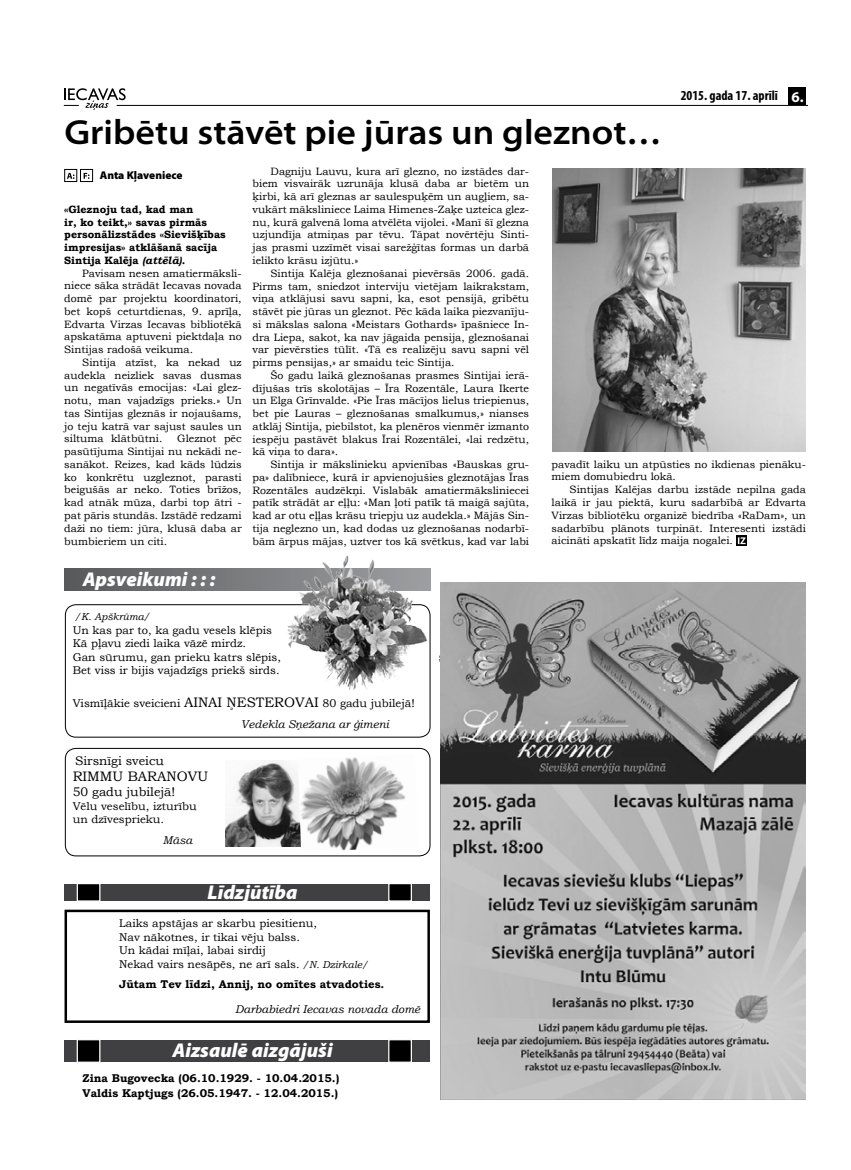
<style>
.page{position:relative;width:851px;height:1170px;background:#fff}
.page>*{position:absolute;margin:0;border:0;box-sizing:border-box;transform-origin:0 0}
.t1{font:600 semi-expanded 35px "Myriad Pro";color:#000}
.t2{font:italic 900 20px "Myriad Pro";color:#fff}
.t3{font:13.75px "Bookman Old Style";color:#000}
.t4{font:700 condensed 13.75px "Myriad Pro";color:#000}
.t5{font:12.5px "Bookman Old Style";color:#000}
.t6{font:11.25px/13.5px "Bookman Old Style";color:#000}
.t7{font:700 11.25px/15.9px "Bookman Old Style";color:#000}
.t8{font:italic 11.25px "Bookman Old Style";color:#000}
.t9{font:900 11.25px "Myriad Pro";color:#000}
.t10{font:10.62px/12.8px "Bookman Old Style";color:#000;text-align:justify}
.t11{font:700 10.62px/12.8px "Bookman Old Style";color:#000}
.t12{font:italic 10px "Bookman Old Style";color:#000}
.s1{font-stretch:normal;font-size:15px;color:#fff}
.s2{font-style:italic}
.s3{font-size:13.75px}
.s4{font-style:italic;font-size:10px}
</style>
<div class="page">
<hr style="left:117px;top:105px;width:689px;height:1px;background:#000">
<svg style="left:64px;top:88px;width:62px;height:22px"></svg>
<div style="left:788px;top:87px;width:18px;height:18px;background:#000"></div>
<div style="left:65px;top:883px;width:365px;height:17px;background:#404042"></div>
<svg style="left:76px;top:883px;width:25px;height:18px"></svg>
<svg style="left:387px;top:883px;width:25px;height:18px"></svg>
<div style="left:64px;top:909px;width:366px;height:113px;border:2px solid #000"></div>
<svg style="left:65px;top:568px;width:218px;height:22px;background:#6d6e71"></svg>
<div style="left:65px;top:604px;width:365px;height:133px;border:1px solid #000;border-radius:11px"></div>
<div style="left:65px;top:748px;width:365px;height:108px;border:1px solid #000;border-radius:11px"></div>
<div style="left:64px;top:1040px;width:366px;height:21px;background:#404042"></div>
<svg style="left:76px;top:1040px;width:25px;height:22px"></svg>
<svg style="left:387px;top:1040px;width:25px;height:22px"></svg>
<img style="left:440px;top:582px;width:365px;height:517px">
<svg style="left:67px;top:173px;width:7px;height:6px"></svg>
<div style="left:64px;top:169px;width:13px;height:13px;border:1px solid #000"></div>
<svg style="left:84px;top:173px;width:5px;height:6px"></svg>
<div style="left:80px;top:169px;width:13px;height:13px;border:1px solid #000"></div>
<svg style="left:736px;top:535px;width:11px;height:10px"></svg>
<svg style="left:737px;top:537px;width:8px;height:7px"></svg>
<img style="left:552px;top:169px;width:252px;height:282px">
<img style="left:283px;top:555px;width:147px;height:144px">
<img style="left:225px;top:760px;width:73px;height:86px">
<img style="left:298px;top:757px;width:108px;height:94px">
<h1 class="t1" style="left:64px;top:113px;width:598px">Gribētu stāvēt pie jūras un gleznot…</h1>
<p class="t4" style="left:680px;top:87px;width:124px">2015. gada 17. aprīlī <span class="s1">6.</span></p>
<p class="t9" style="left:100px;top:169px;width:84px">Anta Kļaveniece</p>
<p class="t11" style="left:64px;top:203px;width:163px">«Gleznoju tad, kad man<br>ir, ko teikt,» savas pirmās personālizstādes «Sievišķības impresijas» atklāšanā sacīja<br>Sintija Kalēja <span class="s2">(attēlā)</span>.</p>
<p class="t10" style="left:64px;top:266px;width:179px;text-indent:18px">Pavisam nesen amatiermāksli&shy;niece sāka strādāt Iecavas novada domē par projektu koordinatori, bet kopš ceturtdienas, 9. aprīļa, Edvarta Virzas Iecavas bibliotēkā apskatāma aptuveni piektdaļa no Sintijas radošā veikuma.</p>
<p class="t10" style="left:64px;top:356px;width:179px;text-indent:18px">Sintija atzīst, ka nekad uz audekla neizliek savas dusmas un negatīvās emocijas: «Lai glez&shy;notu, man vajadzīgs prieks.» Un tas Sintijas gleznās ir nojaušams, jo teju katrā var sajust saules un siltuma klātbūtni.</p>
<p class="t10" style="left:64px;top:432px;width:179px;text-indent:113px">Gleznot pēc pasūtījuma Sintijai nu nekādi ne&shy;sanākot. Reizes, kad kāds lūdzis ko konkrētu uzgleznot, parasti beigušās ar neko. Toties brīžos, kad atnāk mūza, darbi top ātri - pat pāris stundās. Izstādē redzami daži no tiem: jūra, klusā daba ar bumbieriem un citi.</p>
<p class="t10" style="left:252px;top:165px;width:278px;text-indent:18px">Dagniju Lauvu, kura arī glezno, no izstādes dar&shy;biem visvairāk uzrunāja klusā daba ar bietēm un ķirbi, kā arī gleznas ar saulespuķēm un augļiem, sa&shy;vukārt māksliniece Laima Himenes-Zaķe uzteica glez&shy;nu, kurā galvenā loma atvēlēta vijolei. «Manī šī glezna uzjundīja atmiņas par tēvu. Tāpat novērtēju Sinti&shy;jas prasmi uzzīmēt visai sarežģītas formas un darbā ielikto krāsu izjūtu.»</p>
<p class="t10" style="left:252px;top:267px;width:278px;text-indent:18px">Sintija Kalēja gleznošanai pievērsās 2006. gadā.<br>Pirms tam, sniedzot interviju vietējam laikrakstam, viņa atklājusi savu sapni, ka, esot pensijā, gribētu stāvēt pie jūras un gleznot. Pēc kāda laika piezvanīju&shy;si mākslas salona «Meistars Gothards» īpašniece In&shy;dra Liepa, sakot, ka nav jāgaida pensija, gleznošanai var pievērsties tūlīt. «Tā es realizēju savu sapni vēl pirms pensijas,» ar smaidu teic Sintija.</p>
<p class="t10" style="left:252px;top:369px;width:278px;text-indent:18px">Šo gadu laikā gleznošanas prasmes Sintijai ierā&shy;dījušas trīs skolotājas – Īra Rozentāle, Laura Ikerte un Elga Grīnvalde. «Pie Īras mācījos lielus triepienus, bet pie Lauras – gleznošanas smalkumus,» nianses atklāj Sintija, piebilstot, ka plenēros vienmēr izmanto iespēju pastāvēt blakus Īrai Rozentālei, «lai redzētu, kā viņa to dara».</p>
<p class="t10" style="left:252px;top:458px;width:278px;text-indent:18px">Sintija ir mākslinieku apvienības «Bauskas gru&shy;pa» dalībniece, kurā ir apvienojušies gleznotājas Īras Rozentāles audzēkņi. Vislabāk amatiermāksliniecei patīk strādāt ar eļļu: «Man ļoti patīk tā maigā sajūta, kad ar otu eļļas krāsu triepju uz audekla.» Mājās Sin&shy;tija neglezno un, kad dodas uz gleznošanas nodarbī&shy;bām ārpus mājas, uztver tos kā svētkus, kad var labi</p>
<p class="t10" style="left:551px;top:457px;width:256px">pavadīt laiku un atpūsties no ikdienas pienāku&shy;miem domubiedru lokā.</p>
<p class="t10" style="left:551px;top:483px;width:256px;text-indent:18px">Sintijas Kalējas darbu izstāde nepilna gada laikā ir jau piektā, kuru sadarbībā ar Edvarta Virzas bibliotēku organizē biedrība «RaDam», un sadarbību plānots turpināt. Interesenti izstādi aicināti apskatīt līdz maija nogalei.</p>
<h2 class="t2" style="left:83px;top:567px;width:134px">Apsveikumi : : :</h2>
<p class="t12" style="left:75px;top:610px;width:76px">/K. Apškrūma/</p>
<p class="t6" style="left:73px;top:623px;width:210px">Un kas par to, ka gadu vesels klēpis Kā pļavu ziedi laika vāzē mirdz.<br>Gan sūrumu, gan prieku katrs slēpis, Bet viss ir bijis vajadzīgs priekš sirds.</p>
<p class="t6" style="left:73px;top:696px;width:120px">Vismīļākie sveicieni <span class="s3">ainai</span></p>
<p class="t3" style="left:226px;top:693px;width:48px">ņesTerovai</p>
<p class="t6" style="left:322px;top:696px;width:94px">80 gadu jubilejā!</p>
<p class="t8" style="left:241px;top:716px;width:150px">Vedekla Sņežana ar ģimeni</p>
<p class="t5" style="left:75px;top:752px;width:90px">Sirsnīgi sveicu</p>
<p class="t3" style="left:73px;top:767px;width:137px">RiMMU BARANOVU</p>
<p class="t5" style="left:73px;top:783px;width:104px">50 gadu jubilejā!</p>
<p class="t6" style="left:73px;top:799px;width:125px">Vēlu veselību, izturību un dzīvesprieku.</p>
<p class="t8" style="left:163px;top:832px;width:31px">Māsa</p>
<h2 class="t2" style="left:207px;top:880px;width:91px">Līdzjūtība</h2>
<p class="t6" style="left:119px;top:916px;width:251px">Laiks apstājas ar skarbu piesitienu,<br>Nav nākotnes, ir tikai vēju balss.<br>Un kādai mīļai, labai sirdij<br>Nekad vairs nesāpēs, ne arī sals. <span class="s4">/N. Dzirkale/</span></p>
<p class="t7" style="left:119px;top:976px;width:267px">Jūtam Tev līdzi, Annij, no omītes atvadoties.</p>
<p class="t8" style="left:235px;top:1001px;width:187px">Darbabiedri Iecavas novada domē</p>
<h2 class="t2" style="left:172px;top:1039px;width:162px">Aizsaulē aizgājuši</h2>
<p class="t7" style="left:83px;top:1069px;width:258px">Zina Bugovecka (06.10.1929. - 10.04.2015.)<br>Valdis Kaptjugs (26.05.1947. - 12.04.2015.)</p>
</div>
